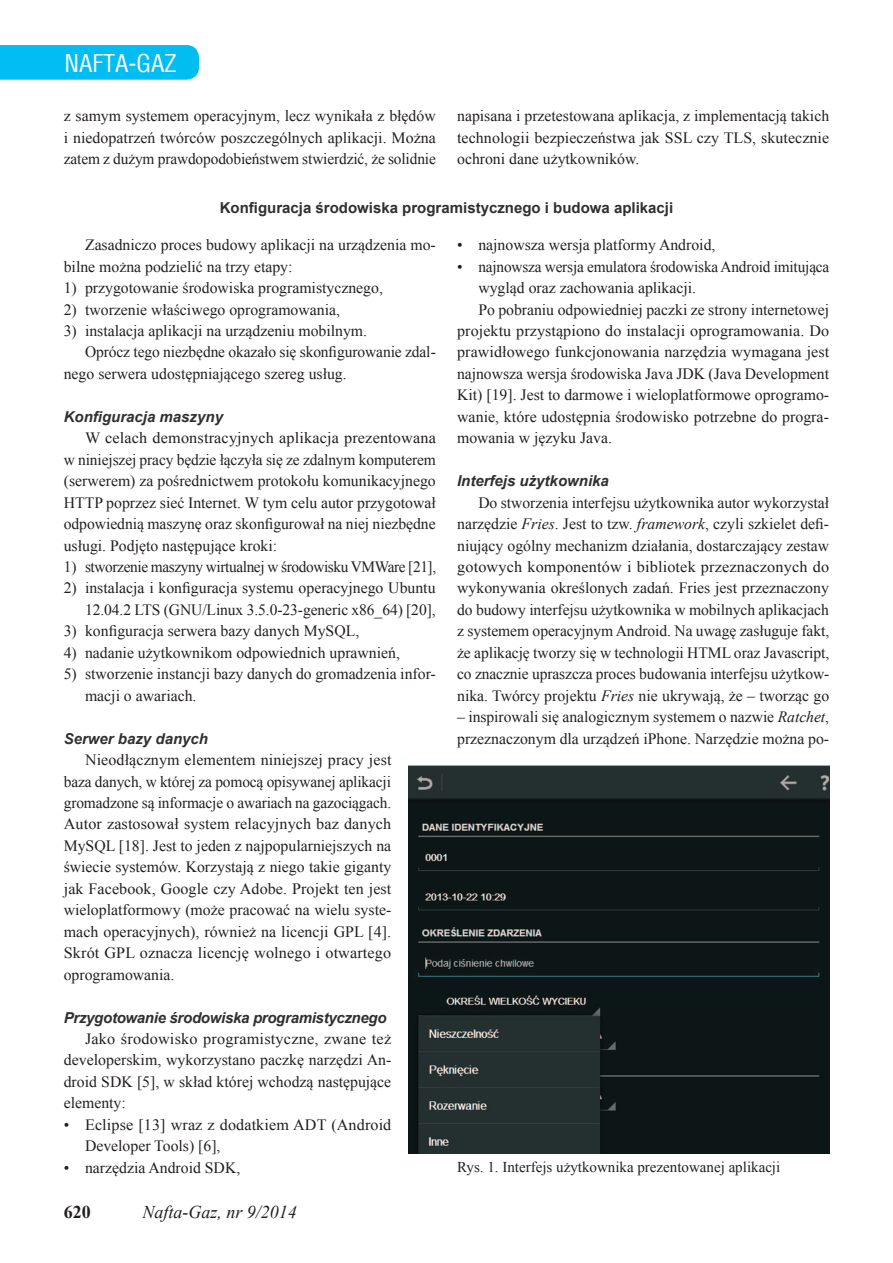
<style>
.page{position:relative;width:893px;height:1263px;background:#fff}
.page>*{position:absolute;margin:0;border:0;box-sizing:border-box;transform-origin:0 0}
.t1{font:24px "Switzerland Condensed";color:#fff}
.t2{font:italic 18px "Times New Roman";color:#231f20}
.t3{font:700 18px "Times New Roman";color:#231f20}
.t4{font:15.75px/21.5px "Times New Roman";color:#231f20;text-align:justify}
.t5{font:15.75px "Times New Roman";letter-spacing:-.025em;color:#231f20}
.t6{font:italic 700 15px "Arial";color:#312f30}
.t7{font:700 15px "Arial";color:#312f30}
.t8{font:15px "Times New Roman";color:#231f20}
.t9{font:italic 700 15px "Arial";letter-spacing:-.02em;color:#312f30}
.s1{font-style:italic}
</style>
<div class="page">
<div style="left:0;top:45px;width:199px;height:35px;background:#01bdf2"></div>
<img style="left:408px;top:766px;width:421px;height:387px">
<h1 class="t1" style="left:64px;top:49px;width:114px">NAFTA-GAZ</h1>
<p class="t4" style="left:64px;top:105px;width:374px">z samym systemem operacyjnym, lecz wynikała z błędów i niedopatrzeń twórców poszczególnych aplikacji. Można zatem z dużym prawdopodobieństwem stwierdzić, że solidnie</p>
<p class="t4" style="left:457px;top:105px;width:374px">napisana i przetestowana aplikacja, z implementacją takich technologii bezpieczeństwa jak SSL czy TLS, skutecznie ochroni dane użytkowników.</p>
<p class="t7" style="left:220px;top:198px;width:455px">Konfiguracja środowiska programistycznego i budowa aplikacji</p>
<p class="t4" style="left:64px;top:234px;width:374px;text-indent:21px">Zasadniczo proces budowy aplikacji na urządzenia mo&shy;bilne można podzielić na trzy etapy:</p>
<p class="t4" style="left:64px;top:277px;width:321px">1) przygotowanie środowiska programistycznego,</p>
<p class="t4" style="left:64px;top:298px;width:278px">2) tworzenie właściwego oprogramowania,</p>
<p class="t4" style="left:64px;top:320px;width:305px">3) instalacja aplikacji na urządzeniu mobilnym.</p>
<p class="t4" style="left:85px;top:341px;width:352px">Oprócz tego niezbędne okazało się skonfigurowanie zdal-</p>
<p class="t4" style="left:64px;top:363px;width:284px">nego serwera udostępniającego szereg usług.</p>
<p class="t6" style="left:64px;top:407px;width:161px">Konfiguracja maszyny</p>
<p class="t4" style="left:64px;top:427px;width:374px;text-indent:21px">W celach demonstracyjnych aplikacja prezentowana w niniejszej pracy będzie łączyła się ze zdalnym komputerem (serwerem) za pośrednictwem protokołu komunikacyjnego HTTP poprzez sieć Internet. W tym celu autor przygotował odpowiednią maszynę oraz skonfigurował na niej niezbędne usługi. Podjęto następujące kroki:</p>
<p class="t5" style="left:64px;top:556px;width:374px">1) stworzenie maszyny wirtualnej w środowisku VMWare [21],</p>
<p class="t4" style="left:64px;top:577px;width:373px;text-align:right">2) instalacja i konfiguracja systemu operacyjnego Ubuntu<br>12.04.2 LTS (GNU/Linux 3.5.0-23-generic x86_64) [20],</p>
<p class="t4" style="left:64px;top:620px;width:297px">3) konfiguracja serwera bazy danych MySQL,</p>
<p class="t4" style="left:64px;top:641px;width:338px">4) nadanie użytkownikom odpowiednich uprawnień,</p>
<p class="t4" style="left:85px;top:663px;width:352px;text-indent:-21px">5) stworzenie instancji bazy danych do gromadzenia infor&shy;macji o awariach.</p>
<p class="t6" style="left:64px;top:728px;width:146px">Serwer bazy danych</p>
<p class="t4" style="left:64px;top:749px;width:329px;text-indent:21px">Nieodłącznym elementem niniejszej pracy jest baza danych, w której za pomocą opisywanej aplikacji gromadzone są informacje o awariach na gazociągach.<br>Autor zastosował system relacyjnych baz danych MySQL [18]. Jest to jeden z najpopularniejszych na świecie systemów. Korzystają z niego takie giganty jak Facebook, Google czy Adobe. Projekt ten jest wieloplatformowy (może pracować na wielu syste&shy;mach operacyjnych), również na licencji GPL [4].<br>Skrót GPL oznacza licencję wolnego i otwartego oprogramowania.</p>
<p class="t9" style="left:64px;top:1007px;width:324px">Przygotowanie środowiska programistycznego</p>
<p class="t4" style="left:64px;top:1028px;width:329px;text-indent:21px">Jako środowisko programistyczne, zwane też developerskim, wykorzystano paczkę narzędzi An&shy;droid SDK [5], w skład której wchodzą następujące elementy:</p>
<p class="t4" style="left:85px;top:1113px;width:308px;text-indent:-21px">• Eclipse [13] wraz z dodatkiem ADT (Android<br>Developer Tools) [6],</p>
<p class="t4" style="left:64px;top:1156px;width:178px">• narzędzia Android SDK,</p>
<p class="t3" style="left:64px;top:1199px;width:28px">620</p>
<p class="t2" style="left:142px;top:1200px;width:156px">Nafta-Gaz, nr 9/2014</p>
<p class="t4" style="left:457px;top:234px;width:260px">• najnowsza wersja platformy Android,</p>
<p class="t4" style="left:457px;top:255px;width:374px">• najnowsza wersja emulatora środowiska Android imitująca</p>
<p class="t4" style="left:478px;top:277px;width:219px">wygląd oraz zachowania aplikacji.</p>
<p class="t4" style="left:478px;top:298px;width:352px">Po pobraniu odpowiedniej paczki ze strony internetowej</p>
<p class="t4" style="left:457px;top:320px;width:373px">projektu przystąpiono do instalacji oprogramowania. Do</p>
<p class="t4" style="left:457px;top:341px;width:374px">prawidłowego funkcjonowania narzędzia wymagana jest</p>
<p class="t4" style="left:457px;top:363px;width:373px">najnowsza wersja środowiska Java JDK (Java Development</p>
<p class="t4" style="left:457px;top:384px;width:374px">Kit) [19]. Jest to darmowe i wieloplatformowe oprogramo-</p>
<p class="t4" style="left:457px;top:406px;width:374px">wanie, które udostępnia środowisko potrzebne do progra-</p>
<p class="t4" style="left:457px;top:427px;width:156px">mowania w języku Java.</p>
<p class="t6" style="left:457px;top:471px;width:153px">Interfejs użytkownika</p>
<p class="t4" style="left:457px;top:491px;width:374px;text-indent:21px">Do stworzenia interfejsu użytkownika autor wykorzystał narzędzie <span class="s1">Fries</span>. Jest to tzw. <span class="s1">framework</span>, czyli szkielet defi&shy;niujący ogólny mechanizm działania, dostarczający zestaw gotowych komponentów i bibliotek przeznaczonych do wykonywania określonych zadań. Fries jest przeznaczony do budowy interfejsu użytkownika w mobilnych aplikacjach z systemem operacyjnym Android. Na uwagę zasługuje fakt, że aplikację tworzy się w technologii HTML oraz Javascript, co znacznie upraszcza proces budowania interfejsu użytkow&shy;nika. Twórcy projektu <span class="s1">Fries</span> nie ukrywają, że – tworząc go</p>
<p class="t4" style="left:457px;top:706px;width:374px">– inspirowali się analogicznym systemem o nazwie <span class="s1">Ratchet</span>, przeznaczonym dla urządzeń iPhone. Narzędzie można po-</p>
<p class="t8" style="left:457px;top:1157px;width:325px">Rys. 1. Interfejs użytkownika prezentowanej aplikacji</p>
</div>
